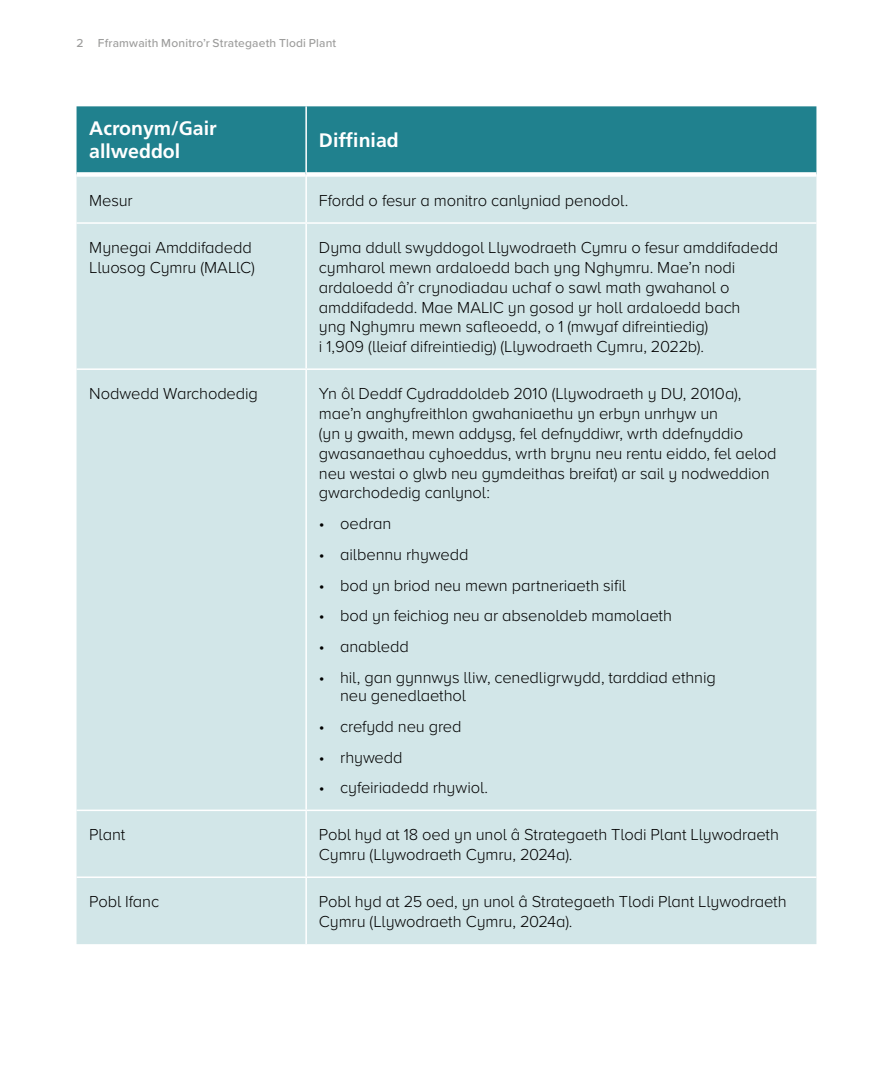
<style>
.page{position:relative;width:893px;height:1085px;background:#fff}
.page>*{position:absolute;margin:0;border:0;box-sizing:border-box;transform-origin:0 0}
.table_heading{font:700 19.5px/23.4px "Frutiger LT Std";color:#fff}
.Body{font:300 16.5px/19.8px "Proxima Nova";letter-spacing:-.005em;color:#000}
.Bullets{font:300 16.5px/18px "Proxima Nova";letter-spacing:-.005em;color:#000}
.t1{font:500 12px "Proxima Nova";letter-spacing:.015em;color:#9d9d9c}
</style>
<div class="page">
<div style="left:77px;top:106px;width:739px;height:66px;background:#20818e"></div>
<div style="left:77px;top:177px;width:739px;height:766px;background:#d2e6e8"></div>
<hr style="left:305px;top:106px;width:2px;height:68px;background:#fff">
<hr style="left:305px;top:174px;width:2px;height:48px;background:#fff">
<hr style="left:305px;top:224px;width:2px;height:144px;background:#fff">
<hr style="left:305px;top:370px;width:2px;height:439px;background:#fff">
<hr style="left:305px;top:811px;width:2px;height:65px;background:#fff">
<hr style="left:305px;top:877px;width:2px;height:66px;background:#fff">
<hr style="left:77px;top:222px;width:229px;height:2px;background:#fff">
<hr style="left:306px;top:222px;width:510px;height:2px;background:#fff">
<hr style="left:77px;top:368px;width:229px;height:2px;background:#fff">
<hr style="left:306px;top:368px;width:510px;height:2px;background:#fff">
<hr style="left:77px;top:809px;width:229px;height:2px;background:#fff">
<hr style="left:306px;top:809px;width:510px;height:2px;background:#fff">
<hr style="left:77px;top:876px;width:229px;height:1px;background:#fff">
<hr style="left:306px;top:876px;width:510px;height:1px;background:#fff">
<p class="t1" style="left:77px;top:34px;width:261px">2 Fframwaith Monitro’r Strategaeth Tlodi Plant</p>
<p class="table_heading" style="left:89px;top:116px;width:129px">Acronym/Gair allweddol</p>
<p class="table_heading" style="left:319px;top:128px;width:81px">Diffiniad</p>
<p class="Body" style="left:89px;top:190px;width:45px">Mesur</p>
<p class="Body" style="left:319px;top:190px;width:311px">Ffordd o fesur a monitro canlyniad penodol.</p>
<p class="Body" style="left:89px;top:237px;width:167px">Mynegai Amddifadedd<br>Lluosog Cymru (MALlC)</p>
<p class="Body" style="left:319px;top:237px;width:461px">Dyma ddull swyddogol Llywodraeth Cymru o fesur amddifadedd cymharol mewn ardaloedd bach yng Nghymru. Mae’n nodi ardaloedd â’r crynodiadau uchaf o sawl math gwahanol o amddifadedd. Mae MALIC yn gosod yr holl ardaloedd bach<br>yng Nghymru mewn safleoedd, o 1 (mwyaf difreintiedig)<br>i 1,909 (lleiaf difreintiedig) (Llywodraeth Cymru, 2022b).</p>
<p class="Body" style="left:89px;top:383px;width:170px">Nodwedd Warchodedig</p>
<p class="Body" style="left:319px;top:383px;width:459px">Yn ôl Deddf Cydraddoldeb 2010 (Llywodraeth y DU, 2010a), mae’n anghyfreithlon gwahaniaethu yn erbyn unrhyw un<br>(yn y gwaith, mewn addysg, fel defnyddiwr, wrth ddefnyddio gwasanaethau cyhoeddus, wrth brynu neu rentu eiddo, fel aelod neu westai o glwb neu gymdeithas breifat) ar sail y nodweddion gwarchodedig canlynol:</p>
<p class="Bullets" style="left:319px;top:513px;width:74px">• oedran</p>
<p class="Bullets" style="left:319px;top:544px;width:151px">• ailbennu rhywedd</p>
<p class="Bullets" style="left:319px;top:575px;width:309px">• bod yn briod neu mewn partneriaeth sifil</p>
<p class="Bullets" style="left:319px;top:606px;width:355px">• bod yn feichiog neu ar absenoldeb mamolaeth</p>
<p class="Bullets" style="left:319px;top:636px;width:91px">• anabledd</p>
<p class="Bullets" style="left:340px;top:667px;width:377px;text-indent:-21px">• hil, gan gynnwys lliw, cenedligrwydd, tarddiad ethnig neu genedlaethol</p>
<p class="Bullets" style="left:319px;top:716px;width:144px">• crefydd neu gred</p>
<p class="Bullets" style="left:319px;top:747px;width:85px">• rhywedd</p>
<p class="Bullets" style="left:319px;top:777px;width:171px">• cyfeiriadedd rhywiol.</p>
<p class="Body" style="left:89px;top:824px;width:38px">Plant</p>
<p class="Body" style="left:319px;top:824px;width:462px">Pobl hyd at 18 oed yn unol â Strategaeth Tlodi Plant Llywodraeth<br>Cymru (Llywodraeth Cymru, 2024a).</p>
<p class="Body" style="left:89px;top:890px;width:71px">Pobl Ifanc</p>
<p class="Body" style="left:319px;top:890px;width:469px">Pobl hyd at 25 oed, yn unol â Strategaeth Tlodi Plant Llywodraeth<br>Cymru (Llywodraeth Cymru, 2024a).</p>
</div>
